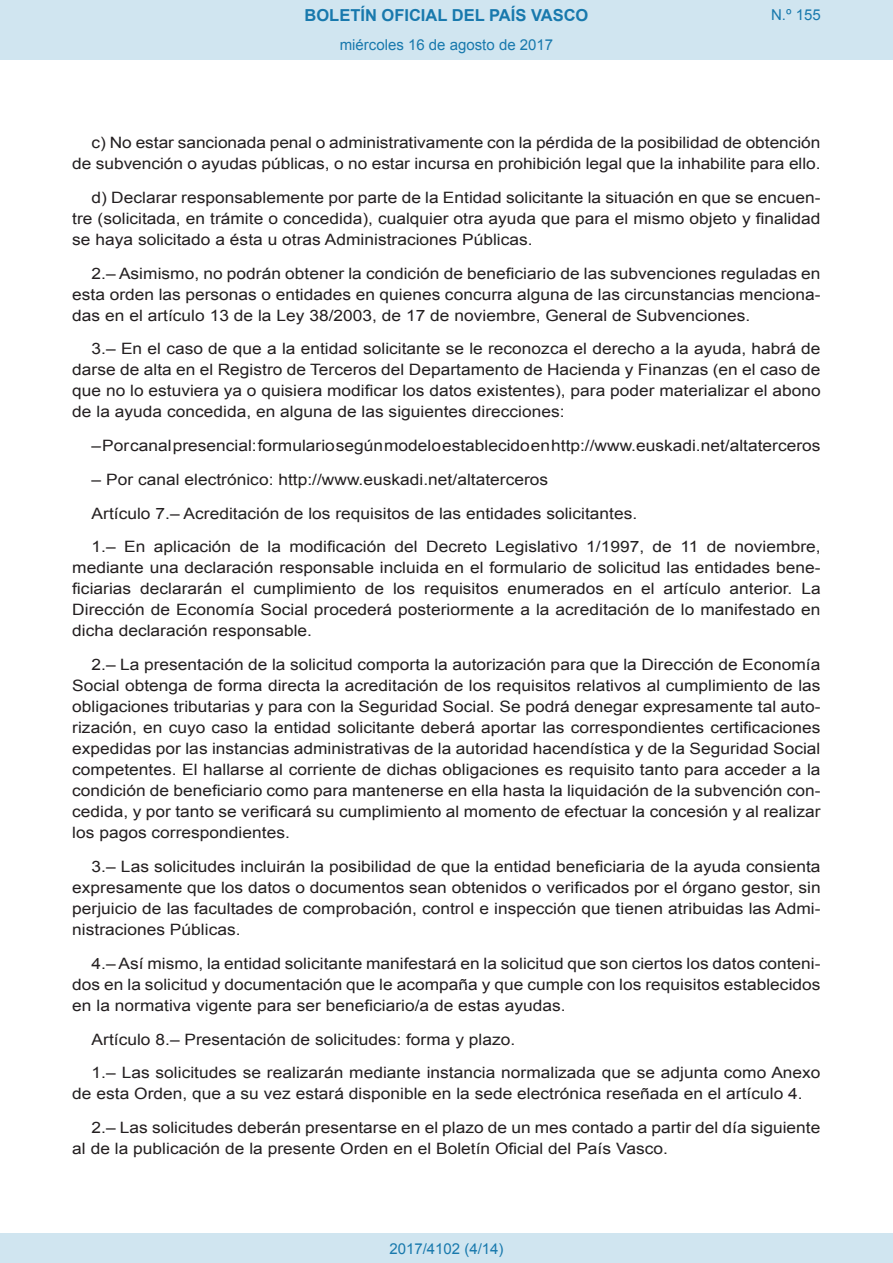
<style>
.page{position:relative;width:893px;height:1263px;background:#fff}
.page>*{position:absolute;margin:0;border:0;box-sizing:border-box;transform-origin:0 0}
.t1{font:700 16.5px "Arial";color:#1879ad}
.BOPVDetalle{font:15.6px/21px "Arial";color:#231f20;text-align:justify;scale:1.11 1}
.Paginacion_Centro{font:15px "Arial";color:#1879ad}
</style>
<div class="page">
<div style="left:0;top:0;width:893px;height:60px;background:#d0e5f0"></div>
<div style="left:0;top:1233px;width:893px;height:30px;background:#d0e5f0"></div>
<p class="t1" style="left:305px;top:4px;width:285px">BOLETÍN OFICIAL DEL PAÍS VASCO</p>
<p class="Paginacion_Centro" style="left:340px;top:35px;width:215px">miércoles 16 de agosto de 2017</p>
<p class="Paginacion_Centro" style="left:771px;top:5px;width:51px">N.º 155</p>
<p class="BOPVDetalle" style="left:72px;top:132px;width:676px;text-align:right">c) No estar sancionada penal o administrativamente con la pérdida de la posibilidad de obtención de subvención o ayudas públicas, o no estar incursa en prohibición legal que la inhabilite para ello.</p>
<p class="BOPVDetalle" style="left:72px;top:187px;width:676px;text-indent:19px">d) Declarar responsablemente por parte de la Entidad solicitante la situación en que se encuen&shy;tre (solicitada, en trámite o concedida), cualquier otra ayuda que para el mismo objeto y finalidad se haya solicitado a ésta u otras Administraciones Públicas.</p>
<p class="BOPVDetalle" style="left:72px;top:263px;width:676px;text-indent:19px">2.– Asimismo, no podrán obtener la condición de beneficiario de las subvenciones reguladas en esta orden las personas o entidades en quienes concurra alguna de las circunstancias menciona&shy;das en el artículo 13 de la Ley 38/2003, de 17 de noviembre, General de Subvenciones.</p>
<p class="BOPVDetalle" style="left:72px;top:339px;width:676px;text-indent:19px">3.– En el caso de que a la entidad solicitante se le reconozca el derecho a la ayuda, habrá de darse de alta en el Registro de Terceros del Departamento de Hacienda y Finanzas (en el caso de que no lo estuviera ya o quisiera modificar los datos existentes), para poder materializar el abono de la ayuda concedida, en alguna de las siguientes direcciones:</p>
<p class="BOPVDetalle" style="left:92px;top:435px;width:658px">– Por canal presencial: formulario según modelo establecido en http://www.euskadi.net/altaterceros</p>
<p class="BOPVDetalle" style="left:92px;top:469px;width:413px">– Por canal electrónico: http://www.euskadi.net/altaterceros</p>
<p class="BOPVDetalle" style="left:92px;top:503px;width:493px">Artículo 7.– Acreditación de los requisitos de las entidades solicitantes.</p>
<p class="BOPVDetalle" style="left:72px;top:537px;width:676px;text-indent:19px">1.– En aplicación de la modificación del Decreto Legislativo 1/1997, de 11 de noviembre, mediante una declaración responsable incluida en el formulario de solicitud las entidades bene&shy;ficiarias declararán el cumplimiento de los requisitos enumerados en el artículo anterior. La Dirección de Economía Social procederá posteriormente a la acreditación de lo manifestado en dicha declaración responsable.</p>
<p class="BOPVDetalle" style="left:72px;top:654px;width:676px;text-indent:19px">2.– La presentación de la solicitud comporta la autorización para que la Dirección de Economía Social obtenga de forma directa la acreditación de los requisitos relativos al cumplimiento de las obligaciones tributarias y para con la Seguridad Social. Se podrá denegar expresamente tal auto&shy;rización, en cuyo caso la entidad solicitante deberá aportar las correspondientes certificaciones expedidas por las instancias administrativas de la autoridad hacendística y de la Seguridad Social competentes. El hallarse al corriente de dichas obligaciones es requisito tanto para acceder a la condición de beneficiario como para mantenerse en ella hasta la liquidación de la subvención con&shy;cedida, y por tanto se verificará su cumplimiento al momento de efectuar la concesión y al realizar los pagos correspondientes.</p>
<p class="BOPVDetalle" style="left:72px;top:856px;width:676px;text-indent:19px">3.– Las solicitudes incluirán la posibilidad de que la entidad beneficiaria de la ayuda consienta expresamente que los datos o documentos sean obtenidos o verificados por el órgano gestor, sin perjuicio de las facultades de comprobación, control e inspección que tienen atribuidas las Admi&shy;nistraciones Públicas.</p>
<p class="BOPVDetalle" style="left:72px;top:953px;width:676px;text-indent:19px">4.– Así mismo, la entidad solicitante manifestará en la solicitud que son ciertos los datos conteni&shy;dos en la solicitud y documentación que le acompaña y que cumple con los requisitos establecidos en la normativa vigente para ser beneficiario/a de estas ayudas.</p>
<p class="BOPVDetalle" style="left:92px;top:1029px;width:383px">Artículo 8.– Presentación de solicitudes: forma y plazo.</p>
<p class="BOPVDetalle" style="left:72px;top:1062px;width:676px;text-indent:19px">1.– Las solicitudes se realizarán mediante instancia normalizada que se adjunta como Anexo de esta Orden, que a su vez estará disponible en la sede electrónica reseñada en el artículo 4.</p>
<p class="BOPVDetalle" style="left:72px;top:1117px;width:675px;text-indent:19px">2.– Las solicitudes deberán presentarse en el plazo de un mes contado a partir del día siguiente al de la publicación de la presente Orden en el Boletín Oficial del País Vasco.</p>
<p class="Paginacion_Centro" style="left:389px;top:1238px;width:116px">2017/4102 (4/14)</p>
</div>
